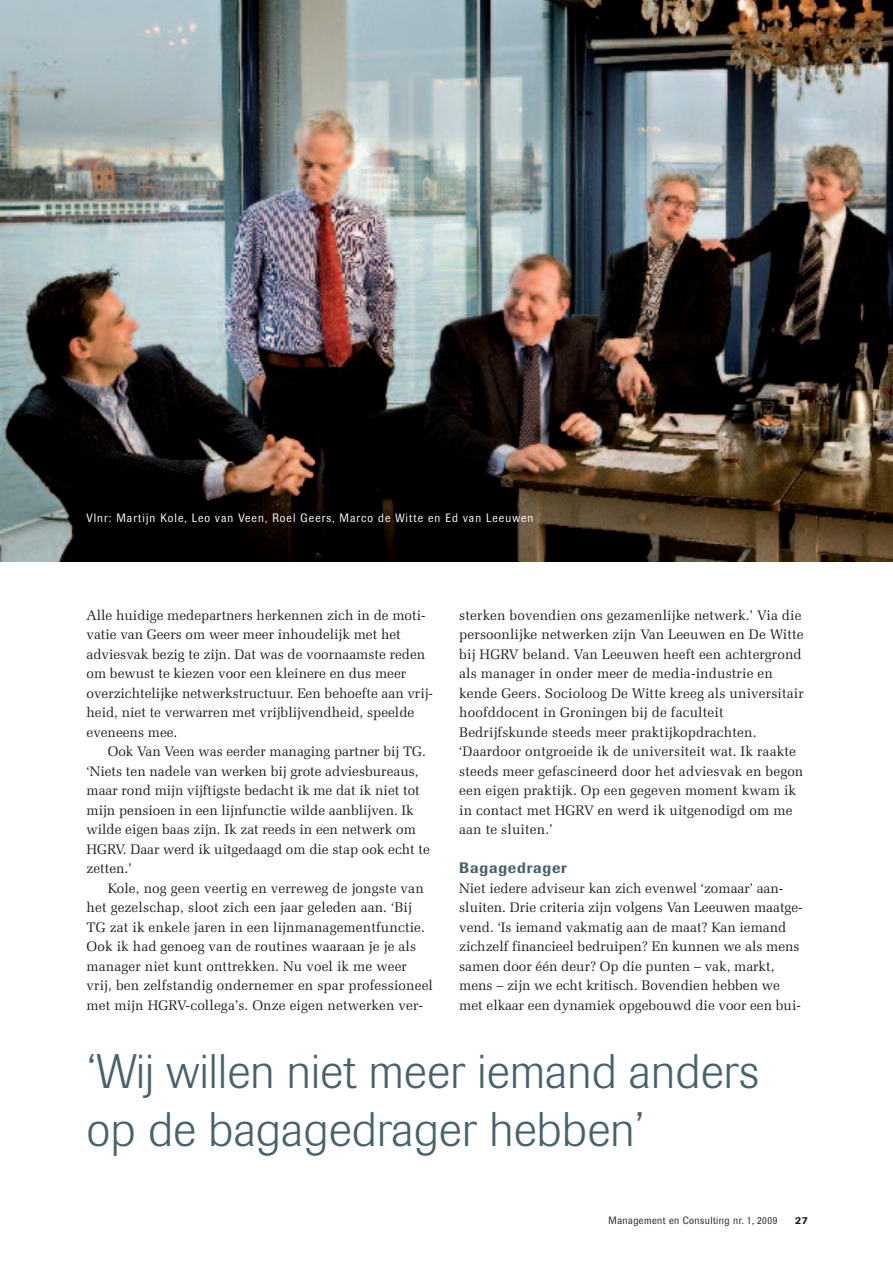
<style>
.page{position:relative;width:893px;height:1263px;background:#fff}
.page>*{position:absolute;margin:0;border:0;box-sizing:border-box;transform-origin:0 0}
.t1{font:300 48px/58.5px "Imago";letter-spacing:.005em;color:#46636d}
.t2{font:500 15px "Imago";letter-spacing:.06em;color:#46636d}
.t3{font:13.8px/19.5px "Zapf Elliptical 711 BT";color:#231f20}
.t4{font:12px "Imago";letter-spacing:.1em;color:#fff;scale:.9 1}
.t5{font:10.5px "Imago";letter-spacing:.05em;color:#231f20;scale:.9 1}
.t6{font:500 10.5px "Imago";color:#231f20}
</style>
<div class="page">
<img style="left:0;top:0;width:893px;height:561px">
<p class="t4" style="left:87px;top:513px;width:498px">Vlnr: Martijn Kole, Leo van Veen, Roel Geers, Marco de Witte en Ed van Leeuwen</p>
<p class="t3" style="left:87px;top:606px;width:348px">Alle huidige medepartners herkennen zich in de moti&shy;vatie van Geers om weer meer inhoudelijk met het adviesvak bezig te zijn. Dat was de voornaamste reden om bewust te kiezen voor een kleinere en dus meer overzichtelijke netwerkstructuur. Een behoefte aan vrij&shy;heid, niet te verwarren met vrijblijvendheid, speelde eveneens mee.</p>
<p class="t3" style="left:87px;top:743px;width:345px;text-indent:21px">Ook Van Veen was eerder managing partner bij TG. ‘Niets ten nadele van werken bij grote adviesbureaus, maar rond mijn vijftigste bedacht ik me dat ik niet tot mijn pensioen in een lijnfunctie wilde aanblijven. Ik wilde eigen baas zijn. Ik zat reeds in een netwerk om HGRV. Daar werd ik uitgedaagd om die stap ook echt te zetten.’</p>
<p class="t3" style="left:87px;top:879px;width:348px;text-indent:21px">Kole, nog geen veertig en verreweg de jongste van het gezelschap, sloot zich een jaar geleden aan. ‘Bij TG zat ik enkele jaren in een lijnmanagementfunctie.<br>Ook ik had genoeg van de routines waaraan je je als manager niet kunt onttrekken. Nu voel ik me weer vrij, ben zelfstandig ondernemer en spar professioneel met mijn HGRV-collega’s. Onze eigen netwerken ver-</p>
<p class="t3" style="left:459px;top:606px;width:346px">sterken bovendien ons gezamenlijke netwerk.’ Via die persoonlijke netwerken zijn Van Leeuwen en De Witte bij HGRV beland. Van Leeuwen heeft een achtergrond als manager in onder meer de media-industrie en kende Geers. Socioloog De Witte kreeg als universitair hoofddocent in Groningen bij de faculteit Bedrijfskunde steeds meer praktijkopdrachten. ‘Daardoor ontgroeide ik de universiteit wat. Ik raakte steeds meer gefascineerd door het adviesvak en begon een eigen praktijk. Op een gegeven moment kwam ik in contact met HGRV en werd ik uitgenodigd om me aan te sluiten.’</p>
<p class="t2" style="left:459px;top:862px;width:109px">Bagagedrager</p>
<p class="t3" style="left:459px;top:879px;width:345px">Niet iedere adviseur kan zich evenwel ‘zomaar’ aan&shy;sluiten. Drie criteria zijn volgens Van Leeuwen maatge&shy;vend. ‘Is iemand vakmatig aan de maat? Kan iemand zichzelf financieel bedruipen? En kunnen we als mens samen door één deur? Op die punten – vak, markt, mens – zijn we echt kritisch. Bovendien hebben we met elkaar een dynamiek opgebouwd die voor een bui-</p>
<h1 class="t1" style="left:87px;top:1046px;width:674px">‘Wij willen niet meer iemand anders op de bagagedrager hebben’</h1>
<p class="t5" style="left:609px;top:1216px;width:189px">Management en Consulting nr. 1, 2009</p>
<p class="t6" style="left:795px;top:1217px;width:14px">27</p>
</div>
